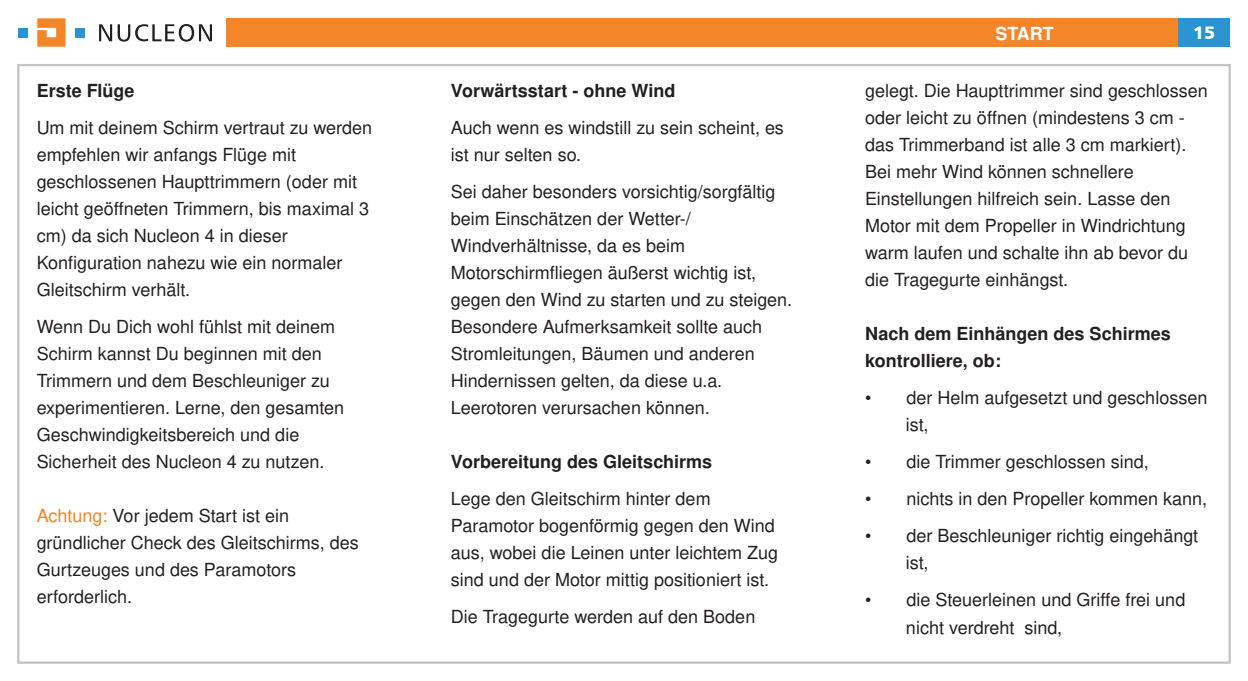
<style>
.page{position:relative;width:1248px;height:681px;background:#fff}
.page>*{position:absolute;margin:0;border:0;box-sizing:border-box;transform-origin:0 0}
.t1{font:18px/27.2px "Nimbus San L";color:#231f20}
.t2{font:700 18px/27.2px "Nimbus San L";color:#231f20}
.t3{font:700 18px "Nimbus San L";color:#fff}
.t4{font:18px "Humanist 777 BT Black B";color:#fff}
.s1{color:#f58123}
</style>
<div class="page">
<div style="left:226px;top:18px;width:1001px;height:29px;background:#f58529"></div>
<div style="left:1178px;top:18px;width:51px;height:29px;background:#2b93d0"></div>
<svg style="left:37px;top:18px;width:29px;height:29px"></svg>
<div style="left:18px;top:28px;width:10px;height:9px;background:#2b93d0"></div>
<div style="left:75px;top:28px;width:9px;height:9px;background:#2b93d0"></div>
<svg style="left:99px;top:24px;width:113px;height:18px"></svg>
<p class="t2" style="left:37px;top:79px;width:99px">Erste Flüge</p>
<p class="t1" style="left:37px;top:116px;width:337px">Um mit deinem Schirm vertraut zu werden empfehlen wir anfangs Flüge mit geschlossenen Haupttrimmern (oder mit leicht geöffneten Trimmern, bis maximal 3 cm) da sich Nucleon 4 in dieser Konfiguration nahezu wie ein normaler Gleitschirm verhält.</p>
<p class="t1" style="left:37px;top:315px;width:309px">Wenn Du Dich wohl fühlst mit deinem Schirm kannst Du beginnen mit den Trimmern und dem Beschleuniger zu experimentieren. Lerne, den gesamten Geschwindigkeitsbereich und die Sicherheit des Nucleon 4 zu nutzen.</p>
<p class="t1" style="left:37px;top:504px;width:323px"><span class="s1">Achtung:</span> Vor jedem Start ist ein gründlicher Check des Gleitschirms, des<br>Gurtzeuges und des Paramotors erforderlich.</p>
<p class="t2" style="left:451px;top:79px;width:226px">Vorwärtsstart - ohne Wind</p>
<p class="t1" style="left:451px;top:116px;width:334px">Auch wenn es windstill zu sein scheint, es ist nur selten so.</p>
<p class="t1" style="left:451px;top:180px;width:343px">Sei daher besonders vorsichtig/sorgfältig beim Einschätzen der Wetter-/ Windverhältnisse, da es beim Motorschirmfliegen äußerst wichtig ist, gegen den Wind zu starten und zu steigen.<br>Besondere Aufmerksamkeit sollte auch Stromleitungen, Bäumen und anderen Hindernissen gelten, da diese u.a.<br>Leerotoren verursachen können.</p>
<p class="t2" style="left:451px;top:450px;width:263px">Vorbereitung des Gleitschirms</p>
<p class="t1" style="left:451px;top:487px;width:329px">Lege den Gleitschirm hinter dem Paramotor bogenförmig gegen den Wind aus, wobei die Leinen unter leichtem Zug sind und der Motor mittig positioniert ist.</p>
<p class="t1" style="left:451px;top:605px;width:306px">Die Tragegurte werden auf den Boden</p>
<p class="t3" style="left:995px;top:26px;width:60px">START</p>
<p class="t4" style="left:1192px;top:26px;width:24px">15</p>
<p class="t1" style="left:865px;top:79px;width:344px">gelegt. Die Haupttrimmer sind geschlossen oder leicht zu öffnen (mindestens 3 cm - das Trimmerband ist alle 3 cm markiert).<br>Bei mehr Wind können schnellere Einstellungen hilfreich sein. Lasse den Motor mit dem Propeller in Windrichtung warm laufen und schalte ihn ab bevor du die Tragegurte einhängst.</p>
<p class="t2" style="left:865px;top:322px;width:307px">Nach dem Einhängen des Schirmes kontrolliere, ob:</p>
<p class="t1" style="left:905px;top:386px;width:303px;text-indent:-41px">• der Helm aufgesetzt und geschlossen ist,</p>
<p class="t1" style="left:865px;top:450px;width:285px">• die Trimmer geschlossen sind,</p>
<p class="t1" style="left:865px;top:487px;width:343px">• nichts in den Propeller kommen kann,</p>
<p class="t1" style="left:905px;top:524px;width:294px;text-indent:-41px">• der Beschleuniger richtig eingehängt ist,</p>
<p class="t1" style="left:905px;top:588px;width:281px;text-indent:-41px">• die Steuerleinen und Griffe frei und nicht verdreht sind,</p>
</div>
